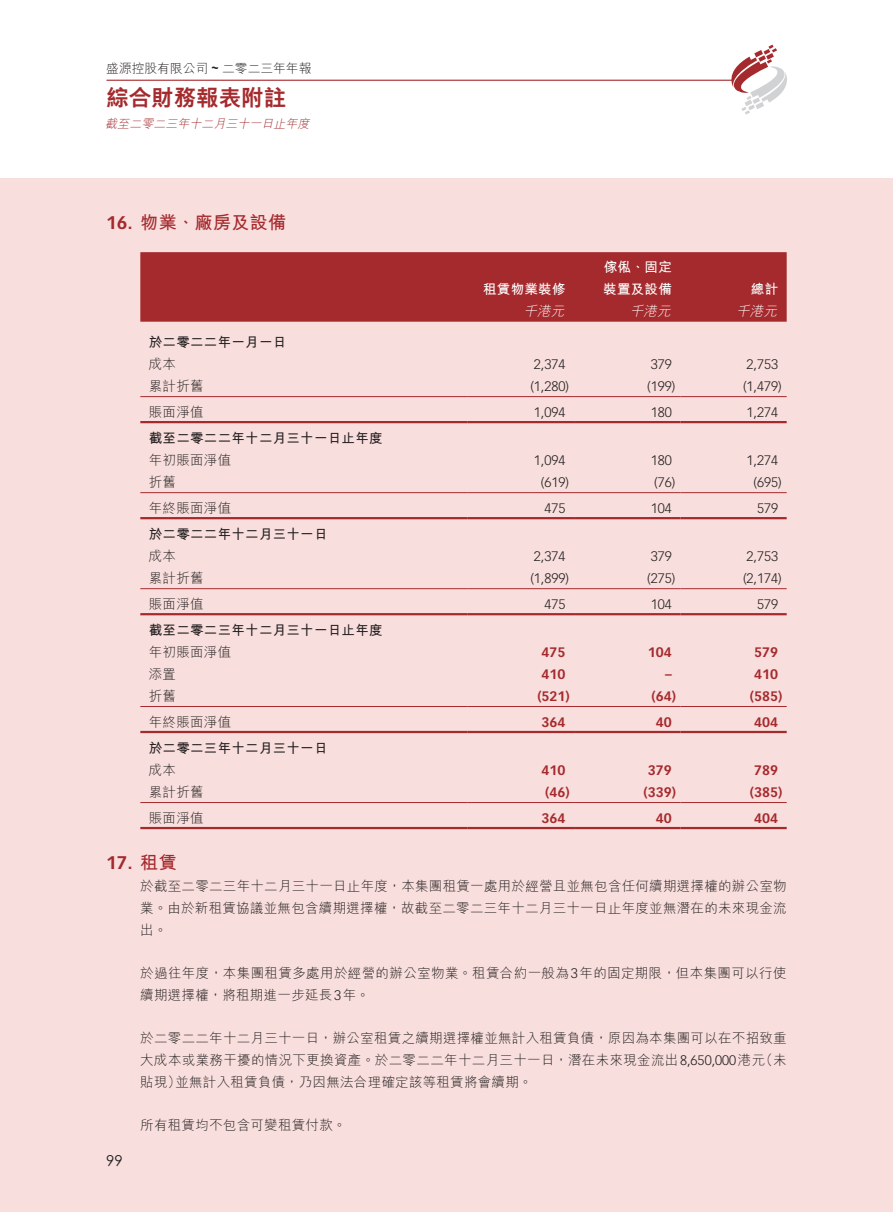
<style>
.page{position:relative;width:893px;height:1212px;background:#fff}
.page>*{position:absolute;margin:0;border:0;box-sizing:border-box;transform-origin:0 0}
.t1{font:800 22.5px "M Hei HK";color:#a52a2e}
.t2{font:700 18px "M Hei HK";letter-spacing:.02em;color:#a52a2e}
.t3{font:700 18px "Vectora LT Std";color:#a52a2e}
.t4{font:15px "Century Gothic";color:#231f20}
.t5{font:300 13.5px/21.8px "M Hei HK";letter-spacing:.02em;color:#231f20}
.t6{font:300 13.5px "Vectora LT Std";color:#231f20}
.t7{font:700 13.5px "M Hei HK";letter-spacing:.02em;color:#231f20}
.t8{font:700 13.5px "Vectora LT Std";color:#a52a2e}
.t9{font:700 13.5px "M Hei HK";letter-spacing:.02em;color:#fff}
.t10{font:italic 300 13.5px "M Hei HK";color:#fff}
.t11{font:300 12.75px "M Hei HK";color:#231f20}
.t12{font:italic 300 12px "M Hei HK";color:#a52a2e}
.s1{font-family:"Century Gothic";font-weight:700;font-size:12px}
.s2{font-family:"Vectora LT Std"}
.s3{font-family:"M Hei HK"}
</style>
<div class="page">
<div style="left:0;top:179px;width:893px;height:1033px;background:#f8dedc"></div>
<hr style="left:107px;top:80px;width:625px;height:1px;background:#a52a2e">
<svg style="left:722px;top:45px;width:65px;height:70px"></svg>
<div style="left:140px;top:252px;width:647px;height:70px;background:#a52a2e"></div>
<hr style="left:140px;top:396px;width:328px;height:1px;background:#a52a2e">
<hr style="left:468px;top:396px;width:106px;height:1px;background:#a52a2e">
<hr style="left:574px;top:396px;width:106px;height:1px;background:#a52a2e">
<hr style="left:680px;top:396px;width:107px;height:1px;background:#a52a2e">
<hr style="left:140px;top:421px;width:328px;height:2px;background:#a52a2e">
<hr style="left:468px;top:421px;width:106px;height:2px;background:#a52a2e">
<hr style="left:574px;top:421px;width:106px;height:2px;background:#a52a2e">
<hr style="left:680px;top:421px;width:107px;height:2px;background:#a52a2e">
<hr style="left:140px;top:492px;width:328px;height:1px;background:#a52a2e">
<hr style="left:468px;top:492px;width:106px;height:1px;background:#a52a2e">
<hr style="left:574px;top:492px;width:106px;height:1px;background:#a52a2e">
<hr style="left:680px;top:492px;width:107px;height:1px;background:#a52a2e">
<hr style="left:140px;top:517px;width:328px;height:2px;background:#a52a2e">
<hr style="left:468px;top:517px;width:106px;height:2px;background:#a52a2e">
<hr style="left:574px;top:517px;width:106px;height:2px;background:#a52a2e">
<hr style="left:680px;top:517px;width:107px;height:2px;background:#a52a2e">
<hr style="left:140px;top:588px;width:328px;height:1px;background:#a52a2e">
<hr style="left:468px;top:588px;width:106px;height:1px;background:#a52a2e">
<hr style="left:574px;top:588px;width:106px;height:1px;background:#a52a2e">
<hr style="left:680px;top:588px;width:107px;height:1px;background:#a52a2e">
<hr style="left:140px;top:613px;width:328px;height:2px;background:#a52a2e">
<hr style="left:468px;top:613px;width:106px;height:2px;background:#a52a2e">
<hr style="left:574px;top:613px;width:106px;height:2px;background:#a52a2e">
<hr style="left:680px;top:613px;width:107px;height:2px;background:#a52a2e">
<hr style="left:140px;top:706px;width:328px;height:1px;background:#a52a2e">
<hr style="left:468px;top:706px;width:106px;height:1px;background:#a52a2e">
<hr style="left:574px;top:706px;width:106px;height:1px;background:#a52a2e">
<hr style="left:680px;top:706px;width:107px;height:1px;background:#a52a2e">
<hr style="left:140px;top:731px;width:328px;height:2px;background:#a52a2e">
<hr style="left:468px;top:731px;width:106px;height:2px;background:#a52a2e">
<hr style="left:574px;top:731px;width:106px;height:2px;background:#a52a2e">
<hr style="left:680px;top:731px;width:107px;height:2px;background:#a52a2e">
<hr style="left:140px;top:802px;width:328px;height:1px;background:#a52a2e">
<hr style="left:468px;top:802px;width:106px;height:1px;background:#a52a2e">
<hr style="left:574px;top:802px;width:106px;height:1px;background:#a52a2e">
<hr style="left:680px;top:802px;width:107px;height:1px;background:#a52a2e">
<hr style="left:140px;top:827px;width:328px;height:2px;background:#a52a2e">
<hr style="left:468px;top:827px;width:106px;height:2px;background:#a52a2e">
<hr style="left:574px;top:827px;width:106px;height:2px;background:#a52a2e">
<hr style="left:680px;top:827px;width:107px;height:2px;background:#a52a2e">
<p class="t11" style="left:106px;top:62px;width:207px">盛源控股有限公司 <span class="s1">~</span> 二零二三年年報</p>
<h1 class="t1" style="left:106px;top:87px;width:181px">綜合財務報表附註</h1>
<p class="t12" style="left:105px;top:117px;width:208px">截至二零二三年十二月三十一日止年度</p>
<h2 class="t2" style="left:106px;top:209px;width:181px"><span class="s2">16.</span> 物業、廠房及設備</h2>
<p class="t9" style="left:604px;top:257px;width:70px">傢俬、固定</p>
<p class="t9" style="left:483px;top:279px;width:84px">租賃物業裝修</p>
<p class="t9" style="left:603px;top:279px;width:70px">裝置及設備</p>
<p class="t9" style="left:751px;top:279px;width:29px">總計</p>
<p class="t10" style="left:523px;top:304px;width:45px">千港元</p>
<p class="t10" style="left:630px;top:304px;width:45px">千港元</p>
<p class="t10" style="left:736px;top:304px;width:45px">千港元</p>
<p class="t7" style="left:149px;top:332px;width:139px">於二零二二年一月一日</p>
<p class="t5" style="left:149px;top:353px;width:29px">成本</p>
<p class="t6" style="left:534px;top:356px;width:33px">2,374</p>
<p class="t6" style="left:651px;top:356px;width:23px">379</p>
<p class="t6" style="left:747px;top:356px;width:33px">2,753</p>
<p class="t5" style="left:149px;top:375px;width:56px">累計折舊</p>
<p class="t6" style="left:530px;top:378px;width:40px">)1,280(</p>
<p class="t6" style="left:647px;top:378px;width:30px">)199(</p>
<p class="t6" style="left:743px;top:378px;width:40px">)1,479(</p>
<p class="t5" style="left:149px;top:401px;width:56px">賬面淨值</p>
<p class="t7" style="left:149px;top:428px;width:235px">截至二零二二年十二月三十一日止年度</p>
<p class="t6" style="left:534px;top:404px;width:33px">1,094</p>
<p class="t6" style="left:651px;top:404px;width:23px">180</p>
<p class="t6" style="left:747px;top:404px;width:33px">1,274</p>
<p class="t5" style="left:149px;top:449px;width:84px">年初賬面淨值</p>
<p class="t6" style="left:534px;top:452px;width:33px">1,094</p>
<p class="t6" style="left:651px;top:452px;width:23px">180</p>
<p class="t6" style="left:747px;top:452px;width:33px">1,274</p>
<p class="t5" style="left:149px;top:471px;width:29px">折舊</p>
<p class="t6" style="left:541px;top:474px;width:30px">)619(</p>
<p class="t6" style="left:654px;top:474px;width:23px">)76(</p>
<p class="t6" style="left:754px;top:474px;width:30px">)695(</p>
<p class="t5" style="left:149px;top:497px;width:84px">年終賬面淨值</p>
<p class="t7" style="left:149px;top:524px;width:180px">於二零二二年十二月三十一日</p>
<p class="t6" style="left:544px;top:500px;width:23px">475</p>
<p class="t6" style="left:651px;top:500px;width:23px">104</p>
<p class="t6" style="left:757px;top:500px;width:23px">579</p>
<p class="t5" style="left:149px;top:545px;width:29px">成本</p>
<p class="t6" style="left:534px;top:548px;width:33px">2,374</p>
<p class="t6" style="left:651px;top:548px;width:23px">379</p>
<p class="t6" style="left:747px;top:548px;width:33px">2,753</p>
<p class="t5" style="left:149px;top:567px;width:56px">累計折舊</p>
<p class="t6" style="left:530px;top:570px;width:40px">)1,899(</p>
<p class="t6" style="left:647px;top:570px;width:30px">)275(</p>
<p class="t6" style="left:743px;top:570px;width:40px">)2,174(</p>
<p class="t5" style="left:149px;top:593px;width:56px">賬面淨值</p>
<p class="t7" style="left:149px;top:621px;width:235px">截至二零二三年十二月三十一日止年度</p>
<p class="t6" style="left:544px;top:596px;width:23px">475</p>
<p class="t6" style="left:651px;top:596px;width:23px">104</p>
<p class="t6" style="left:757px;top:596px;width:23px">579</p>
<p class="t5" style="left:149px;top:641px;width:84px">年初賬面淨值</p>
<p class="t8" style="left:542px;top:644px;width:25px">475</p>
<p class="t8" style="left:648px;top:644px;width:25px">104</p>
<p class="t8" style="left:754px;top:644px;width:25px">579</p>
<p class="t5" style="left:149px;top:663px;width:29px">添置</p>
<p class="t8" style="left:542px;top:666px;width:25px">410</p>
<p class="t8" style="left:665px;top:666px;width:8px">–</p>
<p class="t8" style="left:754px;top:666px;width:25px">410</p>
<p class="t5" style="left:149px;top:685px;width:29px">折舊</p>
<p class="t8" style="left:537px;top:688px;width:34px">)521(</p>
<p class="t8" style="left:652px;top:688px;width:26px">)64(</p>
<p class="t8" style="left:750px;top:688px;width:34px">)585(</p>
<p class="t5" style="left:149px;top:711px;width:84px">年終賬面淨值</p>
<p class="t7" style="left:149px;top:738px;width:180px">於二零二三年十二月三十一日</p>
<p class="t8" style="left:542px;top:714px;width:25px">364</p>
<p class="t8" style="left:656px;top:714px;width:17px">40</p>
<p class="t8" style="left:754px;top:714px;width:25px">404</p>
<p class="t5" style="left:149px;top:759px;width:29px">成本</p>
<p class="t8" style="left:542px;top:762px;width:25px">410</p>
<p class="t8" style="left:648px;top:762px;width:25px">379</p>
<p class="t8" style="left:754px;top:762px;width:25px">789</p>
<p class="t5" style="left:149px;top:781px;width:56px">累計折舊</p>
<p class="t8" style="left:545px;top:784px;width:26px">)46(</p>
<p class="t8" style="left:644px;top:784px;width:34px">)339(</p>
<p class="t8" style="left:750px;top:784px;width:34px">)385(</p>
<p class="t5" style="left:149px;top:807px;width:56px">賬面淨值</p>
<h2 class="t3" style="left:106px;top:852px;width:72px">17. <span class="s3">租賃</span></h2>
<p class="t5" style="left:140px;top:875px;width:648px;text-align:justify">於截至二零二三年十二月三十一日止年度，本集團租賃一處用於經營且並無包含任何續期選擇權的辦公室物業。由於新租賃協議並無包含續期選擇權，故截至二零二三年十二月三十一日止年度並無潛在的未來現金流出。</p>
<p class="t5" style="left:140px;top:962px;width:648px">於過往年度，本集團租賃多處用於經營的辦公室物業。租賃合約一般為<span class="s2">3</span>年的固定期限，但本集團可以行使續期選擇權，將租期進一步延長<span class="s2">3</span>年。</p>
<p class="t5" style="left:140px;top:1027px;width:648px;text-align:right">於二零二二年十二月三十一日，辦公室租賃之續期選擇權並無計入租賃負債，原因為本集團可以在不招致重（未</p>
<p class="t8" style="left:542px;top:810px;width:25px">364</p>
<p class="t8" style="left:656px;top:810px;width:17px">40</p>
<p class="t8" style="left:754px;top:810px;width:25px">404</p>
<p class="t5" style="left:175px;top:1049px;width:591px;text-indent:-35px">大成本或業務干擾的情況下更換資產。於二零二二年十二月三十一日，潛在未來現金流出<span class="s2">8,650,000</span>港元並無計入租賃負債，乃因無法合理確定該等租賃將會續期。</p>
<p class="t5" style="left:140px;top:1071px;width:42px">貼現）</p>
<p class="t5" style="left:140px;top:1114px;width:208px">所有租賃均不包含可變租賃付款。</p>
<p class="t4" style="left:106px;top:1150px;width:18px">99</p>
</div>
